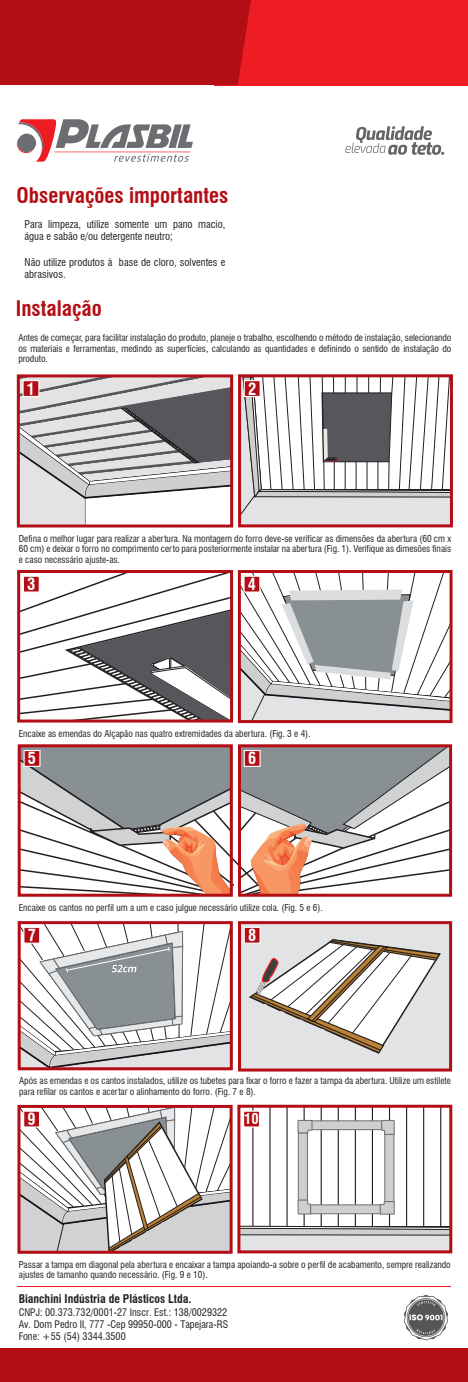
<style>
.page{position:relative;width:468px;height:1382px;background:#fff}
.page>*{position:absolute;margin:0;border:0;box-sizing:border-box;transform-origin:0 0}
.t1{font:700 condensed 21px "Swiss 721 BT";color:#b30e15}
.t2{font:700 condensed 16.35px "Swiss 721 BT";color:#fff}
.t3{font:700 condensed 14.55px "Swiss 721 BT";color:#fff}
.t4{font:700 condensed 11.7px "Swiss 721 BT";color:#231f20}
.t5{font:condensed 10.5px/12.6px "Swiss 721 BT";color:#231f20}
.t6{font:condensed 10.2px/12.1px "Swiss 721 BT";color:#231f20;text-align:justify}
.t7{font:condensed 9.3px/10.5px "Swiss 721 BT";color:#231f20;text-align:justify}
</style>
<div class="page">
<svg style="left:17px;top:119px;width:176px;height:43px"></svg>
<hr style="left:54px;top:152px;width:136px;height:1px;background:#ee1d23">
<div style="left:17px;top:134px;width:19px;height:18px;background:#6c6d70;border-radius:50%"></div>
<svg style="left:345px;top:126px;width:99px;height:29px"></svg>
<img style="left:404px;top:1295px;width:44px;height:46px">
<svg style="left:241px;top:1109px;width:207px;height:140px"></svg>
<svg style="left:241px;top:1225px;width:207px;height:11px;background:#a3a3a3"></svg>
<hr style="left:252px;top:1106px;width:1px;height:120px;background:#231f20">
<hr style="left:269px;top:1106px;width:1px;height:120px;background:#231f20">
<hr style="left:286px;top:1106px;width:1px;height:120px;background:#231f20">
<hr style="left:303px;top:1106px;width:2px;height:120px;background:#231f20">
<hr style="left:320px;top:1106px;width:2px;height:120px;background:#231f20">
<hr style="left:338px;top:1106px;width:1px;height:120px;background:#231f20">
<hr style="left:355px;top:1106px;width:1px;height:120px;background:#231f20">
<hr style="left:372px;top:1106px;width:1px;height:120px;background:#231f20">
<hr style="left:389px;top:1106px;width:1px;height:120px;background:#231f20">
<hr style="left:406px;top:1106px;width:1px;height:120px;background:#231f20">
<hr style="left:423px;top:1106px;width:1px;height:120px;background:#231f20">
<hr style="left:440px;top:1106px;width:1px;height:120px;background:#231f20">
<div style="left:237px;top:1105px;width:215px;height:148px;border:3px solid #b30e15"></div>
<div style="left:298px;top:1132px;width:10px;height:69px;background:#ced0d0;border:1px solid #6c6d70"></div>
<div style="left:384px;top:1133px;width:10px;height:69px;background:#ced0d0;border:1px solid #6c6d70"></div>
<div style="left:310px;top:1204px;width:71px;height:10px;background:#ced0d0;border:1px solid #6c6d70"></div>
<div style="left:310px;top:1120px;width:72px;height:10px;background:#ced0d0;border:1px solid #6c6d70"></div>
<svg style="left:379px;top:1201px;width:16px;height:14px"></svg>
<svg style="left:297px;top:1199px;width:14px;height:16px"></svg>
<svg style="left:297px;top:1120px;width:16px;height:14px"></svg>
<svg style="left:381px;top:1120px;width:14px;height:15px"></svg>
<svg style="left:242px;top:574px;width:206px;height:145px"></svg>
<div style="left:238px;top:570px;width:214px;height:153px;border:3px solid #b30e15"></div>
<svg style="left:21px;top:574px;width:208px;height:144px"></svg>
<div style="left:17px;top:570px;width:216px;height:152px;border:3px solid #b30e15"></div>
<div style="left:17px;top:374px;width:216px;height:153px;border:3px solid #b30e15"></div>
<svg style="left:242px;top:378px;width:207px;height:145px"></svg>
<div style="left:238px;top:374px;width:215px;height:153px;border:3px solid #b30e15"></div>
<svg style="left:19px;top:376px;width:213px;height:150px"></svg>
<svg style="left:17px;top:744px;width:216px;height:2px"></svg>
<svg style="left:17px;top:746px;width:219px;height:151px"></svg>
<svg style="left:236px;top:744px;width:217px;height:153px"></svg>
<div style="left:239px;top:923px;width:211px;height:147px;background:#e2e3e4"></div>
<div style="left:238px;top:921px;width:214px;height:150px;border:3px solid #b30e15"></div>
<svg style="left:249px;top:938px;width:192px;height:116px"></svg>
<svg style="left:22px;top:925px;width:207px;height:141px"></svg>
<div style="left:18px;top:921px;width:215px;height:149px;border:3px solid #b30e15"></div>
<svg style="left:21px;top:1109px;width:207px;height:141px"></svg>
<div style="left:17px;top:1105px;width:215px;height:149px;border:3px solid #b30e15"></div>
<div style="left:244px;top:380px;width:17px;height:17px;background:#b30e15;border:1px solid #fff"></div>
<div style="left:22px;top:380px;width:17px;height:17px;background:#b30e15;border:1px solid #fff"></div>
<div style="left:243px;top:576px;width:17px;height:17px;background:#b30e15;border:1px solid #fff"></div>
<div style="left:23px;top:576px;width:17px;height:17px;background:#b30e15;border:1px solid #fff"></div>
<div style="left:244px;top:750px;width:16px;height:17px;background:#b30e15;border:1px solid #fff"></div>
<div style="left:24px;top:750px;width:16px;height:17px;background:#b30e15;border:1px solid #fff"></div>
<div style="left:244px;top:927px;width:16px;height:17px;background:#b30e15;border:1px solid #fff"></div>
<div style="left:23px;top:927px;width:17px;height:17px;background:#b30e15;border:1px solid #fff"></div>
<div style="left:243px;top:1110px;width:17px;height:17px;background:#b30e15;border:1px solid #fff"></div>
<div style="left:23px;top:1110px;width:17px;height:17px;background:#b30e15;border:1px solid #fff"></div>
<div style="left:215px;top:0;width:253px;height:85px;background:#ee1d23"></div>
<div style="left:0;top:0;width:251px;height:85px;background:#b30e15"></div>
<div style="left:0;top:1349px;width:468px;height:33px;background:#b30e15"></div>
<h1 class="t1" style="left:17px;top:182px;width:213px">Observações importantes</h1>
<p class="t5" style="left:25px;top:218px;width:202px">Para limpeza, utilize somente um pano macio, água e sabão e/ou detergente neutro;</p>
<p class="t5" style="left:25px;top:255px;width:202px">Não utilize produtos à base de cloro, solventes e abrasivos.</p>
<h1 class="t1" style="left:16px;top:296px;width:87px">Instalação</h1>
<p class="t7" style="left:18px;top:332px;width:434px">Antes de começar, para facilitar instalação do produto, planeje o trabalho, escolhendo o método de instalação, selecionando os materiais e ferramentas, medindo as superfícies, calculando as quantidades e definindo o sentido de instalação do produto.</p>
<h2 class="t2" style="left:27px;top:379px;width:10px">1</h2>
<h2 class="t2" style="left:248px;top:379px;width:10px">2</h2>
<p class="t7" style="left:19px;top:533px;width:434px">Defina o melhor lugar para realizar a abertura. Na montagem do forro deve-se verificar as dimensões da abertura (60 cm x 60 cm) e deixar o forro no comprimento certo para posteriormente instalar na abertura (Fig. 1). Verifique as dimesões finais e caso necessário ajuste-as.</p>
<h2 class="t2" style="left:27px;top:574px;width:10px">3</h2>
<h2 class="t2" style="left:248px;top:574px;width:10px">4</h2>
<p class="t7" style="left:19px;top:728px;width:293px">Encaixe as emendas do Alçapão nas quatro extremidades da abertura. (Fig. 3 e 4).</p>
<h2 class="t2" style="left:28px;top:749px;width:10px">5</h2>
<h2 class="t2" style="left:248px;top:749px;width:10px">6</h2>
<p class="t7" style="left:19px;top:902px;width:305px">Encaixe os cantos no perfil um a um e caso julgue necessário utilize cola. (Fig. 5 e 6).</p>
<h2 class="t2" style="left:28px;top:925px;width:10px">7</h2>
<h2 class="t2" style="left:248px;top:925px;width:10px">8</h2>
<p class="t7" style="left:19px;top:1076px;width:433px">Após as emendas e os cantos instalados, utilize os tubetes para fixar o forro e fazer a tampa da abertura. Utilize um estilete para refilar os cantos e acertar o alinhamento do forro. (Fig. 7 e 8).</p>
<h2 class="t2" style="left:28px;top:1109px;width:10px">9</h2>
<h3 class="t3" style="left:244px;top:1110px;width:16px">10</h3>
<p class="t7" style="left:19px;top:1259px;width:433px">Passar a tampa em diagonal pela abertura e encaixar a tampa apoiando-a sobre o perfil de acabamento, sempre realizando ajustes de tamanho quando necessário. (Fig. 9 e 10).</p>
<p class="t4" style="left:19px;top:1291px;width:174px">Bianchini Indústria de Plásticos Ltda.</p>
<p class="t6" style="left:19px;top:1306px;width:211px">CNPJ: 00.373.732/0001-27 Inscr. Est.: 138/0029322<br>Av. Dom Pedro II, 777 -Cep 99950-000 - Tapejara-RS Fone: +55 (54) 3344.3500</p>
</div>
